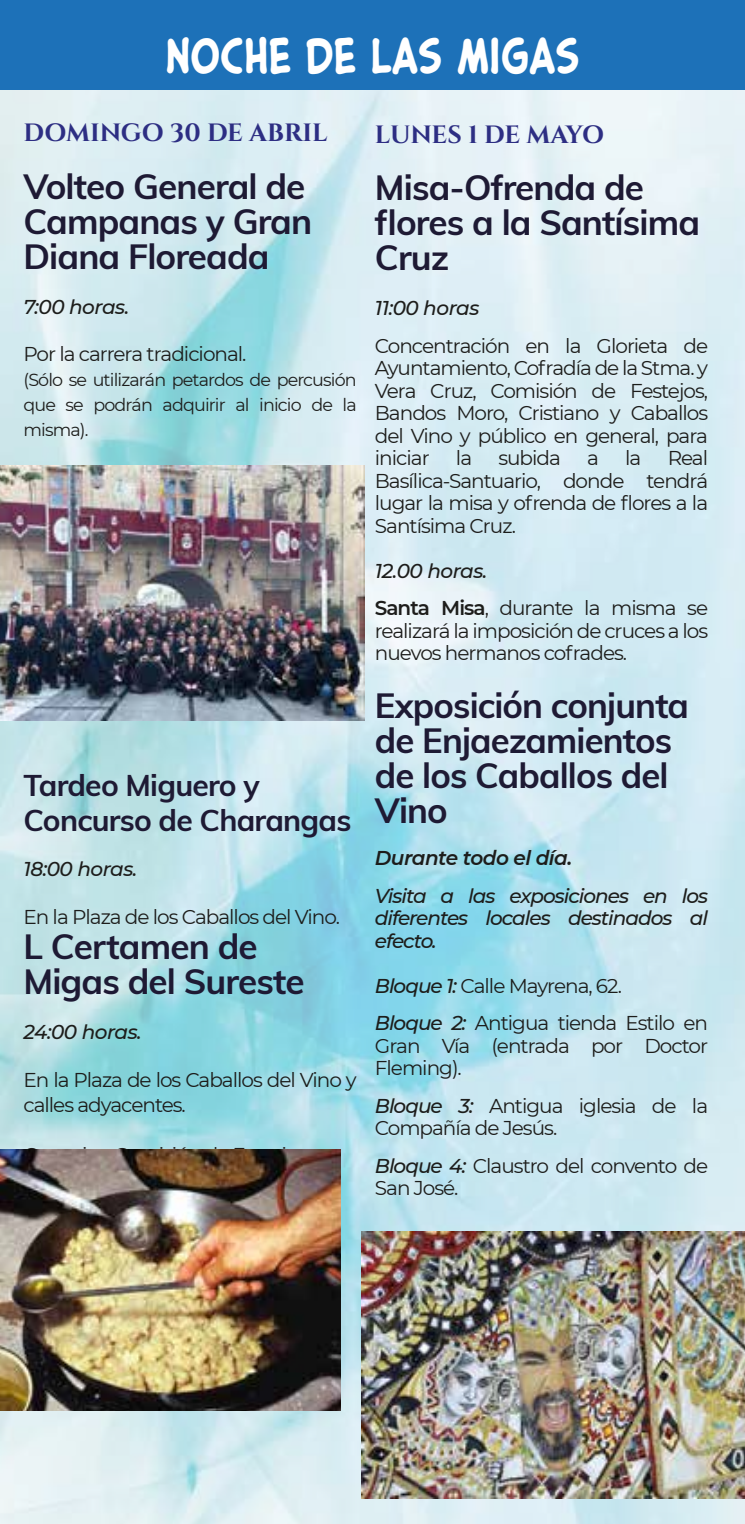
<style>
.page{position:relative;width:745px;height:1524px;background:#fff}
.page>*{position:absolute;margin:0;border:0;box-sizing:border-box;transform-origin:0 0}
.t1{font:700 41px "CC Samaritan Tall Lower";color:#fff}
.t2{font:700 35px/35px "Muli";letter-spacing:-.025em;color:#1e1a34}
.t3{font:700 30px/35px "Muli";letter-spacing:-.025em;color:#1e1a34}
.t4{font:700 25px "Cinzel";letter-spacing:-.005em;color:#2d2e83}
.t5{font:20px/22.5px "Montserrat";letter-spacing:-.05em;color:#1d1d1b}
.t6{font:italic 500 20px/22.5px "Montserrat";letter-spacing:-.05em;color:#1d1d1b;text-align:justify}
.t7{font:italic 500 20px "Montserrat";letter-spacing:-.025em;color:#1d1d1b}
.t8{font:italic 600 20px "Montserrat";letter-spacing:-.025em;color:#1d1d1b}
.t9{font:17.5px/25px "Montserrat";letter-spacing:-.05em;color:#1d1d1b;text-align:justify}
.s1{font-weight:500;font-style:italic}
.s2{font-weight:600}
</style>
<div class="page">
<img style="left:0;top:89px;width:744px;height:1435px">
<div style="left:0;top:0;width:744px;height:89px;background:#1d71b8"></div>
<img style="left:361px;top:1231px;width:383px;height:267px">
<img style="left:0;top:1149px;width:340px;height:262px">
<img style="left:0;top:466px;width:364px;height:255px">
<h1 class="t1" style="left:165px;top:29px;width:415px">NOCHE DE LAS MIGAS</h1>
<p class="t4" style="left:23px;top:118px;width:305px">DOMINGO 30 DE ABRIL</p>
<h2 class="t2" style="left:23px;top:167px;width:290px">Volteo General de<br>Campanas y Gran<br>Diana Floreada</h2>
<p class="t6" style="left:23px;top:295px;width:107px">7:00 horas.</p>
<p class="t5" style="left:23px;top:342px;width:224px">Por la carrera tradicional.</p>
<p class="t9" style="left:23px;top:367px;width:334px">(Sólo se utilizarán petardos de percusión que se podrán adquirir al inicio de la misma).</p>
<h3 class="t3" style="left:23px;top:766px;width:329px">Tardeo Miguero y<br>Concurso de Charangas</h3>
<p class="t7" style="left:23px;top:855px;width:115px">18:00 horas.</p>
<p class="t5" style="left:23px;top:905px;width:318px">En la Plaza de los Caballos del Vino.</p>
<h2 class="t2" style="left:23px;top:927px;width:282px">L Certamen de<br>Migas del Sureste</h2>
<p class="t7" style="left:23px;top:1018px;width:120px">24:00 horas.</p>
<p class="t5" style="left:23px;top:1066px;width:334px;line-height:25px">En la Plaza de los Caballos del Vino y calles adyacentes.</p>
<p class="t4" style="left:374px;top:119px;width:231px">LUNES 1 DE MAYO</p>
<h2 class="t2" style="left:374px;top:168px;width:326px">Misa-Ofrenda de flores a la Santísima<br>Cruz</h2>
<p class="t7" style="left:374px;top:294px;width:106px">11:00 horas</p>
<p class="t5" style="left:374px;top:333px;width:334px;text-align:justify">Concentración en la Glorieta de Ayuntamiento, Cofradía de la Stma. y Vera Cruz, Comisión de Festejos, Bandos Moro, Cristiano y Caballos del Vino y público en general, para iniciar</p>
<p class="t5" style="left:374px;top:446px;width:334px;text-align:justify;text-indent:292px">Real Basílica-Santuario, donde tendrá lugar la misa y ofrenda de flores a la Santísima Cruz.</p>
<p class="t5" style="left:374px;top:551px;width:334px;line-height:37.5px"><span class="s1">12.00 horas.<br></span><span class="s2">Santa Misa</span>, durante la misma se</p>
<p class="t5" style="left:374px;top:618px;width:334px">realizará la imposición de cruces a los nuevos hermanos cofrades.</p>
<h2 class="t2" style="left:374px;top:686px;width:315px">Exposición conjunta de Enjaezamientos de los Caballos del<br>Vino</h2>
<p class="t8" style="left:374px;top:844px;width:199px">Durante todo el día.</p>
<p class="t6" style="left:374px;top:883px;width:334px">Visita a las exposiciones en los diferentes locales destinados al efecto.</p>
<p class="t5" style="left:374px;top:966px;width:334px;line-height:37.5px"><span class="s1">Bloque 1:</span> Calle Mayrena, 62.<br><span class="s1">Bloque 2:</span> Antigua tienda Estilo en</p>
<p class="t5" style="left:374px;top:1033px;width:334px">Gran Vía (entrada por Doctor<br>Fleming).</p>
<p class="t5" style="left:374px;top:1093px;width:334px"><span class="s1">Bloque 3:</span> Antigua iglesia de la<br>Compañía de Jesús.</p>
<p class="t5" style="left:374px;top:1153px;width:334px"><span class="s1">Bloque 4:</span> Claustro del convento de<br>San José.</p>
<p class="t5" style="left:455px;top:446px;width:18px">la</p>
<p class="t5" style="left:498px;top:446px;width:64px">subida</p>
<p class="t5" style="left:587px;top:446px;width:13px">a</p>
<p class="t5" style="left:625px;top:446px;width:18px">la</p>
</div>
